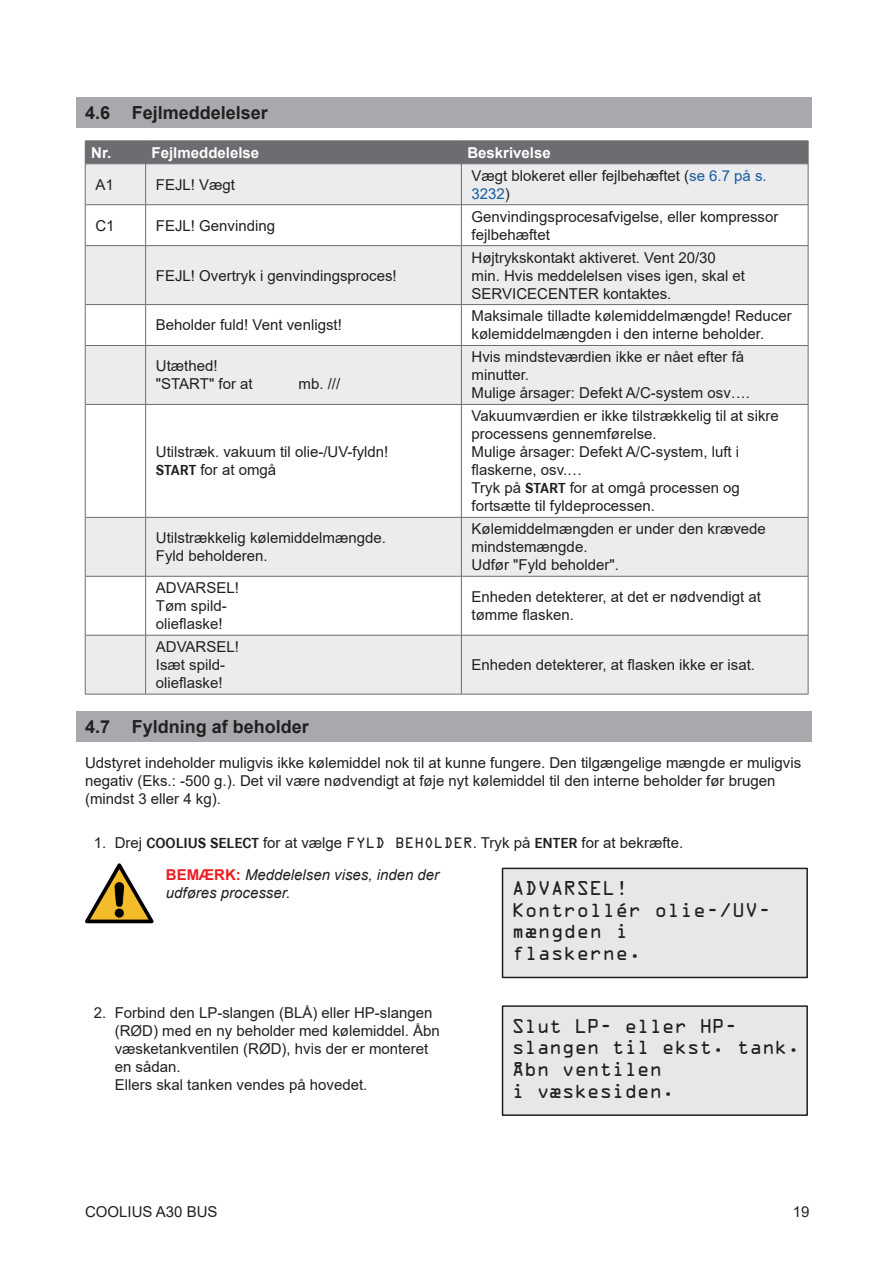
<style>
.page{position:relative;width:893px;height:1263px;background:#fff}
.page>*{position:absolute;margin:0;border:0;box-sizing:border-box;transform-origin:0 0}
.t1{font:18px/21.6px "OCRA Std";letter-spacing:-.025em;color:#231f20}
.t2{font:18px/21.6px "OCRA Std";color:#231f20}
.t3{font:700 18px "Arial";color:#231f20}
.t4{font:15px/18px "Arial";color:#231f20}
.t5{font:700 15px "Arial";color:#fff}
.t6{font:italic 15px "Arial";color:#231f20}
.s1{color:#175d9e}
.s2{font-family:"Corporate S";font-weight:700}
.s3{font-family:"OCRA Std";font-size:13.5px}
.s4{font-weight:700;color:#ee1d23}
.s5{font-style:italic}
</style>
<div class="page">
<div style="left:77px;top:98px;width:735px;height:30px;background:#a8a9ad"></div>
<div style="left:77px;top:711px;width:735px;height:30px;background:#a8a9ad"></div>
<svg style="left:86px;top:165px;width:722px;height:529px;fill:#ececee"></svg>
<div style="left:85px;top:141px;width:724px;height:23px;background:#6c6d70"></div>
<hr style="left:85px;top:164px;width:61px;height:1px;background:#6c6d70">
<hr style="left:85px;top:164px;width:1px;height:41px;background:#6c6d70">
<hr style="left:146px;top:164px;width:315px;height:1px;background:#6c6d70">
<hr style="left:145px;top:164px;width:1px;height:41px;background:#6c6d70">
<hr style="left:461px;top:164px;width:347px;height:1px;background:#6c6d70">
<hr style="left:461px;top:164px;width:1px;height:41px;background:#6c6d70">
<hr style="left:808px;top:164px;width:1px;height:41px;background:#6c6d70">
<hr style="left:85px;top:204px;width:61px;height:1px;background:#6c6d70">
<hr style="left:85px;top:205px;width:1px;height:40px;background:#6c6d70">
<hr style="left:146px;top:204px;width:315px;height:1px;background:#6c6d70">
<hr style="left:145px;top:205px;width:1px;height:40px;background:#6c6d70">
<hr style="left:461px;top:204px;width:347px;height:1px;background:#6c6d70">
<hr style="left:461px;top:205px;width:1px;height:40px;background:#6c6d70">
<hr style="left:808px;top:205px;width:1px;height:40px;background:#6c6d70">
<hr style="left:85px;top:245px;width:61px;height:1px;background:#6c6d70">
<hr style="left:85px;top:246px;width:1px;height:58px;background:#6c6d70">
<hr style="left:146px;top:245px;width:315px;height:1px;background:#6c6d70">
<hr style="left:145px;top:246px;width:1px;height:58px;background:#6c6d70">
<hr style="left:461px;top:245px;width:347px;height:1px;background:#6c6d70">
<hr style="left:461px;top:246px;width:1px;height:58px;background:#6c6d70">
<hr style="left:808px;top:246px;width:1px;height:58px;background:#6c6d70">
<hr style="left:85px;top:304px;width:61px;height:1px;background:#6c6d70">
<hr style="left:85px;top:305px;width:1px;height:40px;background:#6c6d70">
<hr style="left:146px;top:304px;width:315px;height:1px;background:#6c6d70">
<hr style="left:145px;top:305px;width:1px;height:40px;background:#6c6d70">
<hr style="left:461px;top:304px;width:347px;height:1px;background:#6c6d70">
<hr style="left:461px;top:305px;width:1px;height:40px;background:#6c6d70">
<hr style="left:808px;top:305px;width:1px;height:40px;background:#6c6d70">
<hr style="left:85px;top:345px;width:61px;height:1px;background:#6c6d70">
<hr style="left:85px;top:346px;width:1px;height:58px;background:#6c6d70">
<hr style="left:146px;top:345px;width:315px;height:1px;background:#6c6d70">
<hr style="left:145px;top:346px;width:1px;height:58px;background:#6c6d70">
<hr style="left:461px;top:345px;width:347px;height:1px;background:#6c6d70">
<hr style="left:461px;top:346px;width:1px;height:58px;background:#6c6d70">
<hr style="left:808px;top:346px;width:1px;height:58px;background:#6c6d70">
<hr style="left:85px;top:404px;width:61px;height:1px;background:#6c6d70">
<hr style="left:85px;top:405px;width:1px;height:112px;background:#6c6d70">
<hr style="left:146px;top:404px;width:315px;height:1px;background:#6c6d70">
<hr style="left:145px;top:405px;width:1px;height:112px;background:#6c6d70">
<hr style="left:461px;top:404px;width:347px;height:1px;background:#6c6d70">
<hr style="left:461px;top:405px;width:1px;height:112px;background:#6c6d70">
<hr style="left:808px;top:405px;width:1px;height:112px;background:#6c6d70">
<hr style="left:85px;top:517px;width:61px;height:1px;background:#6c6d70">
<hr style="left:85px;top:517px;width:1px;height:59px;background:#6c6d70">
<hr style="left:146px;top:517px;width:315px;height:1px;background:#6c6d70">
<hr style="left:145px;top:517px;width:1px;height:59px;background:#6c6d70">
<hr style="left:461px;top:517px;width:347px;height:1px;background:#6c6d70">
<hr style="left:461px;top:517px;width:1px;height:59px;background:#6c6d70">
<hr style="left:808px;top:517px;width:1px;height:59px;background:#6c6d70">
<hr style="left:85px;top:576px;width:61px;height:1px;background:#6c6d70">
<hr style="left:85px;top:576px;width:1px;height:59px;background:#6c6d70">
<hr style="left:146px;top:576px;width:315px;height:1px;background:#6c6d70">
<hr style="left:145px;top:576px;width:1px;height:59px;background:#6c6d70">
<hr style="left:461px;top:576px;width:347px;height:1px;background:#6c6d70">
<hr style="left:461px;top:576px;width:1px;height:59px;background:#6c6d70">
<hr style="left:808px;top:576px;width:1px;height:59px;background:#6c6d70">
<hr style="left:85px;top:635px;width:61px;height:1px;background:#6c6d70">
<hr style="left:85px;top:635px;width:1px;height:59px;background:#6c6d70">
<hr style="left:146px;top:635px;width:315px;height:1px;background:#6c6d70">
<hr style="left:145px;top:635px;width:1px;height:59px;background:#6c6d70">
<hr style="left:461px;top:635px;width:347px;height:1px;background:#6c6d70">
<hr style="left:461px;top:635px;width:1px;height:59px;background:#6c6d70">
<hr style="left:808px;top:635px;width:1px;height:59px;background:#6c6d70">
<hr style="left:85px;top:694px;width:61px;height:1px;background:#6c6d70">
<hr style="left:146px;top:694px;width:315px;height:1px;background:#6c6d70">
<hr style="left:461px;top:694px;width:347px;height:1px;background:#6c6d70">
<div style="left:502px;top:868px;width:305px;height:109px;background:#e6e7e9"></div>
<div style="left:502px;top:868px;width:306px;height:110px;border:2px solid #231f20"></div>
<svg style="left:85px;top:863px;width:69px;height:60px"></svg>
<div style="left:502px;top:1006px;width:305px;height:109px;background:#e6e7e9"></div>
<div style="left:502px;top:1005px;width:306px;height:111px;border:2px solid #231f20"></div>
<p class="t3" style="left:85px;top:100px;width:184px">4.6 Fejlmeddelelser</p>
<p class="t5" style="left:91px;top:142px;width:22px">Nr.</p>
<p class="t5" style="left:152px;top:142px;width:109px">Fejlmeddelelse</p>
<p class="t5" style="left:467px;top:142px;width:85px">Beskrivelse</p>
<p class="t4" style="left:95px;top:175px;width:20px">A1</p>
<p class="t4" style="left:156px;top:175px;width:81px">FEJL! Vægt</p>
<p class="t4" style="left:472px;top:166px;width:297px">Vægt blokeret eller fejlbehæftet (<span class="s1">se 6.7 på s.<br>3232</span>)</p>
<p class="t4" style="left:95px;top:216px;width:21px">C1</p>
<p class="t4" style="left:156px;top:216px;width:121px">FEJL! Genvinding</p>
<p class="t4" style="left:472px;top:207px;width:308px">Genvindingsprocesafvigelse, eller kompressor fejlbehæftet</p>
<p class="t4" style="left:156px;top:266px;width:242px">FEJL! Overtryk i genvindingsproces!</p>
<p class="t4" style="left:472px;top:248px;width:275px">Højtrykskontakt aktiveret. Vent 20/30 min. Hvis meddelelsen vises igen, skal et<br>SERVICECENTER kontaktes.</p>
<p class="t4" style="left:156px;top:316px;width:187px">Beholder fuld! Vent venligst!</p>
<p class="t4" style="left:472px;top:307px;width:322px">Maksimale tilladte kølemiddelmængde! Reducer kølemiddelmængden i den interne beholder.</p>
<p class="t4" style="left:156px;top:357px;width:98px">Utæthed! "START" for at</p>
<p class="t4" style="left:472px;top:348px;width:280px">Hvis mindsteværdien ikke er nået efter få minutter.<br>Mulige årsager: Defekt A/C-system osv….</p>
<p class="t4" style="left:299px;top:375px;width:43px">mb. ///</p>
<p class="t4" style="left:156px;top:443px;width:234px">Utilstræk. vakuum til olie-/UV-fyldn!<br><span class="s2">START</span> for at omgå</p>
<p class="t4" style="left:472px;top:407px;width:309px">Vakuumværdien er ikke tilstrækkelig til at sikre processens gennemførelse.<br>Mulige årsager: Defekt A/C-system, luft i flaskerne, osv.…<br>Tryk på <span class="s2">START</span> for at omgå processen og fortsætte til fyldeprocessen.</p>
<p class="t4" style="left:156px;top:529px;width:232px">Utilstrækkelig kølemiddelmængde.<br>Fyld beholderen.</p>
<p class="t4" style="left:472px;top:520px;width:296px">Kølemiddelmængden er under den krævede mindstemængde.<br>Udfør "Fyld beholder".</p>
<p class="t4" style="left:156px;top:579px;width:85px">ADVARSEL!<br>Tøm spild&shy;olieflaske!</p>
<p class="t4" style="left:472px;top:588px;width:291px">Enheden detekterer, at det er nødvendigt at tømme flasken.</p>
<p class="t4" style="left:156px;top:638px;width:85px">ADVARSEL!<br>Isæt spild&shy;olieflaske!</p>
<p class="t4" style="left:472px;top:656px;width:285px">Enheden detekterer, at flasken ikke er isat.</p>
<p class="t3" style="left:85px;top:714px;width:225px">4.7 Fyldning af beholder</p>
<p class="t4" style="left:85px;top:753px;width:718px">Udstyret indeholder muligvis ikke kølemiddel nok til at kunne fungere. Den tilgængelige mængde er muligvis negativ (Eks.: -500 g.). Det vil være nødvendigt at føje nyt kølemiddel til den interne beholder før brugen (mindst 3 eller 4 kg).</p>
<p class="t4" style="left:166px;top:827px;width:519px;line-height:32px;text-indent:-72px">1. Drej <span class="s2">COOLIUS SELECT</span> for at vælge <span class="s3">FYLD BEHOLDER</span>. Tryk på <span class="s2">ENTER</span> for at bekræfte.<br><span class="s4">BEMÆRK:</span> <span class="s5">Meddelelsen vises, inden der</span></p>
<p class="t6" style="left:166px;top:883px;width:126px">udføres processer.</p>
<p class="t2" style="left:512px;top:879px;width:261px">ADVARSEL!<br>Kontrollér olie-/UV&shy;mængden i<br>flaskerne.</p>
<p class="t4" style="left:115px;top:1004px;width:327px;text-indent:-21px">2. Forbind den LP-slangen (BLÅ) eller HP-slangen (RØD) med en ny beholder med kølemiddel. Åbn væsketankventilen (RØD), hvis der er monteret en sådan.<br>Ellers skal tanken vendes på hovedet.</p>
<p class="t1" style="left:512px;top:1017px;width:290px">Slut LP- eller HP&shy;slangen til ekst. tank.<br>Åbn ventilen<br>i væskesiden.</p>
<p class="t4" style="left:85px;top:1202px;width:134px">COOLIUS A30 BUS</p>
<p class="t4" style="left:793px;top:1202px;width:18px">19</p>
</div>
